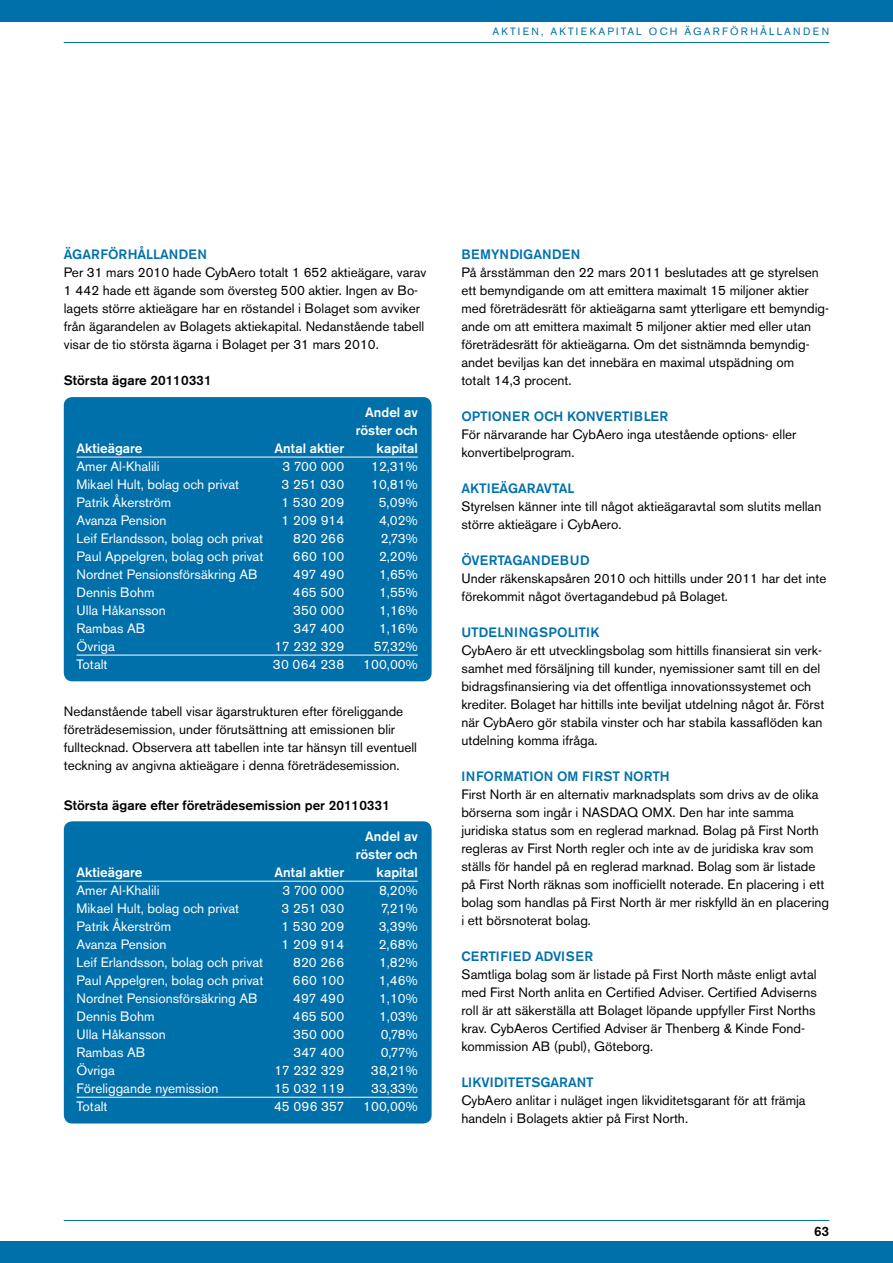
<style>
.page{position:relative;width:893px;height:1263px;background:#fff}
.page>*{position:absolute;margin:0;border:0;box-sizing:border-box;transform-origin:0 0}
.t1{font:13.5px/18px "Akzidenz Grotesk BE";color:#000}
.t2{font:13.5px "Akzidenz Grotesk BE";color:#fff}
.t3{font:500 13.5px "Akzidenz Grotesk BE";color:#0070ab}
.t4{font:500 13.5px/18px "Akzidenz Grotesk BE";color:#fff;text-align:right}
.t5{font:500 13.5px "Akzidenz Grotesk BE";color:#000}
.t6{font:10.5px "Akzidenz Grotesk BE";letter-spacing:.2em;color:#0070ab}
</style>
<div class="page">
<div style="left:0;top:0;width:893px;height:21px;background:#0070ab"></div>
<hr style="left:64px;top:42px;width:765px;height:1px;background:#0070ab">
<div style="left:0;top:1242px;width:893px;height:21px;background:#0070ab"></div>
<hr style="left:64px;top:1220px;width:765px;height:1px;background:#0070ab">
<div style="left:64px;top:821px;width:368px;height:302px;background:#0070ab;border-radius:9px"></div>
<hr style="left:77px;top:881px;width:341px;height:1px;background:#fff">
<hr style="left:77px;top:1097px;width:341px;height:1px;background:#fff">
<div style="left:64px;top:397px;width:368px;height:284px;background:#0070ab;border-radius:9px"></div>
<hr style="left:77px;top:457px;width:341px;height:1px;background:#fff">
<hr style="left:77px;top:655px;width:341px;height:1px;background:#fff">
<p class="t6" style="left:492px;top:26px;width:338px">AKTIEN, AKTIEKAPITAL OCH ÄGARFÖRHÅLLANDEN</p>
<p class="t3" style="left:64px;top:246px;width:10px">ÄGARF</p>
<p class="t3" style="left:108px;top:246px;width:21px">ÖRHÅLLANDEN</p>
<p class="t1" style="left:64px;top:264px;width:364px">Per 31 mars 2010 hade CybAero totalt 1 652 aktieägare, varav 1 442 hade ett ägande som översteg 500 aktier. Ingen av Bo&shy;lagets större aktieägare har en röstandel i Bolaget som avviker från ägarandelen av Bolagets aktiekapital. Nedanstående tabell visar de tio största ägarna i Bolaget per 31 mars 2010.</p>
<p class="t5" style="left:64px;top:372px;width:149px">STÖRSTA ÄGARE 20110331</p>
<p class="t4" style="left:356px;top:403px;width:63px">ANDEL AV<br>RÖSTER OCH</p>
<p class="t4" style="left:77px;top:439px;width:67px">AKTIEÄGARE</p>
<p class="t4" style="left:275px;top:439px;width:71px">ANTAL AKTIER</p>
<p class="t4" style="left:376px;top:439px;width:43px">KAPITAL</p>
<p class="t2" style="left:77px;top:458px;width:84px">Amer Al-Khalili</p>
<p class="t2" style="left:282px;top:458px;width:63px">3 700 000</p>
<p class="t2" style="left:371px;top:458px;width:48px">12,31%</p>
<p class="t2" style="left:77px;top:476px;width:164px">Mikael Hult, bolag och privat</p>
<p class="t2" style="left:282px;top:476px;width:64px">3 251 030</p>
<p class="t2" style="left:371px;top:476px;width:48px">10,81%</p>
<p class="t2" style="left:77px;top:494px;width:96px">Patrik Åkerström</p>
<p class="t2" style="left:281px;top:494px;width:64px">1 530 209</p>
<p class="t2" style="left:379px;top:494px;width:41px">5,09%</p>
<p class="t2" style="left:77px;top:512px;width:92px">Avanza Pension</p>
<p class="t2" style="left:282px;top:512px;width:64px">1 209 914</p>
<p class="t2" style="left:379px;top:512px;width:40px">4,02%</p>
<p class="t2" style="left:77px;top:530px;width:188px">Leif Erlandsson, bolag och privat</p>
<p class="t2" style="left:293px;top:530px;width:53px">820 266</p>
<p class="t2" style="left:381px;top:530px;width:39px">2,73%</p>
<p class="t2" style="left:77px;top:548px;width:188px">Paul Appelgren, bolag och privat</p>
<p class="t2" style="left:293px;top:548px;width:53px">660 100</p>
<p class="t2" style="left:379px;top:548px;width:40px">2,20%</p>
<p class="t2" style="left:77px;top:566px;width:182px">Nordnet Pensionsförsäkring AB</p>
<p class="t2" style="left:293px;top:566px;width:53px">497 490</p>
<p class="t2" style="left:379px;top:566px;width:40px">1,65%</p>
<p class="t2" style="left:77px;top:584px;width:79px">Dennis Bohm</p>
<p class="t2" style="left:293px;top:584px;width:53px">465 500</p>
<p class="t2" style="left:379px;top:584px;width:40px">1,55%</p>
<p class="t2" style="left:77px;top:602px;width:91px">Ulla Håkansson</p>
<p class="t2" style="left:293px;top:602px;width:53px">350 000</p>
<p class="t2" style="left:379px;top:602px;width:40px">1,16%</p>
<p class="t2" style="left:77px;top:620px;width:70px">Rambas AB</p>
<p class="t2" style="left:293px;top:620px;width:52px">347 400</p>
<p class="t2" style="left:379px;top:620px;width:40px">1,16%</p>
<p class="t2" style="left:77px;top:638px;width:40px">Övriga</p>
<p class="t2" style="left:275px;top:638px;width:71px">17 232 329</p>
<p class="t2" style="left:374px;top:638px;width:46px">57,32%</p>
<p class="t2" style="left:77px;top:656px;width:32px">Totalt</p>
<p class="t2" style="left:273px;top:656px;width:73px">30 064 238</p>
<p class="t2" style="left:363px;top:656px;width:56px">100,00%</p>
<p class="t1" style="left:64px;top:702px;width:355px">Nedanstående tabell visar ägarstrukturen efter föreliggande företrädesemission, under förutsättning att emissionen blir fulltecknad. Observera att tabellen inte tar hänsyn till eventuell teckning av angivna aktieägare i denna företrädesemission.</p>
<p class="t5" style="left:64px;top:796px;width:328px">STÖRSTA ÄGARE EFTER FÖRETRÄDESEMISSION PER 20110331</p>
<p class="t4" style="left:356px;top:827px;width:63px">ANDEL AV<br>RÖSTER OCH</p>
<p class="t4" style="left:77px;top:863px;width:67px">AKTIEÄGARE</p>
<p class="t4" style="left:275px;top:863px;width:71px">ANTAL AKTIER</p>
<p class="t4" style="left:376px;top:863px;width:43px">KAPITAL</p>
<p class="t2" style="left:77px;top:882px;width:84px">Amer Al-Khalili</p>
<p class="t2" style="left:282px;top:882px;width:63px">3 700 000</p>
<p class="t2" style="left:379px;top:882px;width:40px">8,20%</p>
<p class="t2" style="left:77px;top:900px;width:164px">Mikael Hult, bolag och privat</p>
<p class="t2" style="left:282px;top:900px;width:64px">3 251 030</p>
<p class="t2" style="left:381px;top:900px;width:38px">7,21%</p>
<p class="t2" style="left:77px;top:918px;width:96px">Patrik Åkerström</p>
<p class="t2" style="left:281px;top:918px;width:64px">1 530 209</p>
<p class="t2" style="left:379px;top:918px;width:41px">3,39%</p>
<p class="t2" style="left:77px;top:936px;width:92px">Avanza Pension</p>
<p class="t2" style="left:282px;top:936px;width:64px">1 209 914</p>
<p class="t2" style="left:379px;top:936px;width:41px">2,68%</p>
<p class="t2" style="left:77px;top:954px;width:188px">Leif Erlandsson, bolag och privat</p>
<p class="t2" style="left:293px;top:954px;width:53px">820 266</p>
<p class="t2" style="left:379px;top:954px;width:40px">1,82%</p>
<p class="t2" style="left:77px;top:972px;width:188px">Paul Appelgren, bolag och privat</p>
<p class="t2" style="left:293px;top:972px;width:53px">660 100</p>
<p class="t2" style="left:379px;top:972px;width:41px">1,46%</p>
<p class="t2" style="left:77px;top:990px;width:182px">Nordnet Pensionsförsäkring AB</p>
<p class="t2" style="left:293px;top:990px;width:53px">497 490</p>
<p class="t2" style="left:379px;top:990px;width:40px">1,10%</p>
<p class="t2" style="left:77px;top:1008px;width:79px">Dennis Bohm</p>
<p class="t2" style="left:293px;top:1008px;width:53px">465 500</p>
<p class="t2" style="left:379px;top:1008px;width:40px">1,03%</p>
<p class="t2" style="left:77px;top:1026px;width:91px">Ulla Håkansson</p>
<p class="t2" style="left:293px;top:1026px;width:53px">350 000</p>
<p class="t2" style="left:381px;top:1026px;width:39px">0,78%</p>
<p class="t2" style="left:77px;top:1044px;width:70px">Rambas AB</p>
<p class="t2" style="left:293px;top:1044px;width:52px">347 400</p>
<p class="t2" style="left:381px;top:1044px;width:39px">0,77%</p>
<p class="t2" style="left:77px;top:1062px;width:40px">Övriga</p>
<p class="t2" style="left:275px;top:1062px;width:71px">17 232 329</p>
<p class="t2" style="left:371px;top:1062px;width:48px">38,21%</p>
<p class="t2" style="left:77px;top:1080px;width:144px">Föreliggande nyemission</p>
<p class="t2" style="left:274px;top:1080px;width:72px">15 032 119</p>
<p class="t2" style="left:371px;top:1080px;width:48px">33,33%</p>
<p class="t2" style="left:77px;top:1098px;width:32px">Totalt</p>
<p class="t2" style="left:274px;top:1098px;width:72px">45 096 357</p>
<p class="t2" style="left:363px;top:1098px;width:56px">100,00%</p>
<p class="t3" style="left:461px;top:246px;width:20px">BEMYNDIGANDEN</p>
<p class="t1" style="left:461px;top:264px;width:369px">På årsstämman den 22 mars 2011 beslutades att ge styrelsen ett bemyndigande om att emittera maximalt 15 miljoner aktier med företrädesrätt för aktieägarna samt ytterligare ett bemyndig&shy;ande om att emittera maximalt 5 miljoner aktier med eller utan företrädesrätt för aktieägarna. Om det sistnämnda bemyndig&shy;andet beviljas kan det innebära en maximal utspädning om<br>totalt 14,3 procent.</p>
<p class="t3" style="left:461px;top:408px;width:20px">OPTIONER</p>
<p class="t3" style="left:534px;top:408px;width:11px">OCH</p>
<p class="t3" style="left:567px;top:408px;width:10px">KONVERTIBLER</p>
<p class="t1" style="left:461px;top:426px;width:337px">För närvarande har CybAero inga utestående options- eller konvertibelprogram.</p>
<p class="t3" style="left:461px;top:480px;width:17px">AKTIE</p>
<p class="t3" style="left:500px;top:480px;width:18px">ÄGARAVTAL</p>
<p class="t1" style="left:461px;top:498px;width:362px">Styrelsen känner inte till något aktieägaravtal som slutits mellan större aktieägare i CybAero.</p>
<p class="t3" style="left:461px;top:552px;width:11px">ÖVERTAGANDEBUD</p>
<p class="t1" style="left:461px;top:570px;width:367px">Under räkenskapsåren 2010 och hittills under 2011 har det inte förekommit något övertagandebud på Bolaget.</p>
<p class="t3" style="left:461px;top:624px;width:19px">UTDELNINGSPOLITIK</p>
<p class="t1" style="left:461px;top:642px;width:364px">CybAero är ett utvecklingsbolag som hittills finansierat sin verk&shy;samhet med försäljning till kunder, nyemissioner samt till en del bidragsfinansiering via det offentliga innovationssystemet och krediter. Bolaget har hittills inte beviljat utdelning något år. Först när CybAero gör stabila vinster och har stabila kassaflöden kan utdelning komma ifråga.</p>
<p class="t3" style="left:461px;top:768px;width:15px">INFORMATION</p>
<p class="t3" style="left:557px;top:768px;width:42px">OM FIRST</p>
<p class="t3" style="left:624px;top:768px;width:20px">NORTH</p>
<p class="t1" style="left:461px;top:786px;width:369px">First North är en alternativ marknadsplats som drivs av de olika börserna som ingår i NASDAQ OMX. Den har inte samma juridiska status som en reglerad marknad. Bolag på First North regleras av First North regler och inte av de juridiska krav som ställs för handel på en reglerad marknad. Bolag som är listade på First North räknas som inofficiellt noterade. En placering i ett bolag som handlas på First North är mer riskfylld än en placering i ett börsnoterat bolag.</p>
<p class="t3" style="left:461px;top:948px;width:18px">CERTIFIED</p>
<p class="t3" style="left:535px;top:948px;width:18px">ADVISER</p>
<p class="t1" style="left:461px;top:966px;width:357px">Samtliga bolag som är listade på First North måste enligt avtal med First North anlita en Certified Adviser. Certified Adviserns roll är att säkerställa att Bolaget löpande uppfyller First Norths krav. CybAeros Certified Adviser är Thenberg &amp; Kinde Fond&shy;kommission AB (publ), Göteborg.</p>
<p class="t3" style="left:461px;top:1074px;width:16px">LIKVIDITETSGARANT</p>
<p class="t1" style="left:461px;top:1092px;width:346px">CybAero anlitar i nuläget ingen likviditetsgarant för att främja handeln i Bolagets aktier på First North.</p>
<p class="t5" style="left:814px;top:1223px;width:17px">63</p>
</div>
